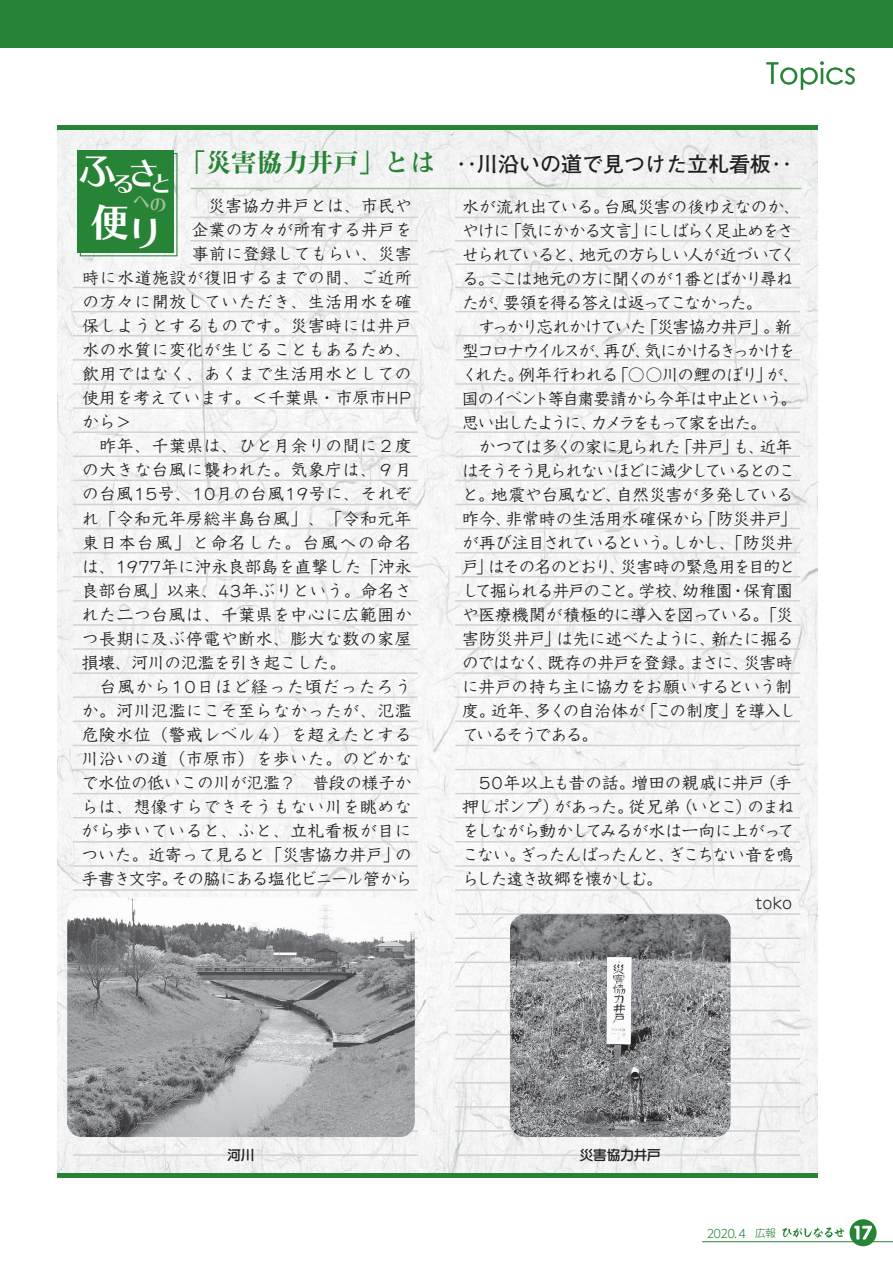
<style>
.page{position:relative;width:893px;height:1263px;background:#fff}
.page>*{position:absolute;margin:0;border:0;box-sizing:border-box;transform-origin:0 0}
.t1{font:39px "Kan 415 Typos Std";color:#fff}
.t2{font:30px "Century Gothic";color:#278335}
.t3{font:22.5px "Kan 415 Typos Std";color:#fff}
.t4{font:700 21px "Futo Go B101 Pro";color:#231f20}
.t5{font:17.25px "Kan 415 Typos Std";color:#a1c19b}
.t6{font:16.5px/24px "Kyoka ICA Pro";letter-spacing:-.05em;color:#231f20}
.t7{font:16.5px "Kyoka ICA Pro";letter-spacing:.055em;color:#231f20}
.t8{font:16.5px "Kyoka ICA Pro";letter-spacing:.01em;color:#231f20}
.t9{font:16.5px/24px "Kyoka ICA Pro";letter-spacing:-.035em;color:#231f20}
.t10{font:16.5px "Kyoka ICA Pro";letter-spacing:.05em;color:#231f20}
.t11{font:16.5px "Kyoka ICA Pro";letter-spacing:.03em;color:#231f20}
.t12{font:16.5px "Kyoka ICA Pro";letter-spacing:.04em;color:#231f20}
.t13{font:16.5px "Kyoka ICA Pro";letter-spacing:-.03em;color:#231f20}
.t14{font:16.5px "Kyoka ICA Pro";letter-spacing:.09em;color:#231f20}
.t15{font:16.5px "Kyoka ICA Pro";letter-spacing:.115em;color:#231f20}
.t16{font:13.5px "UD Marugo Large Pr 6 N DB";color:#231f20}
.t17{font:300 11.55px "UD Shin Go Pr 6 N";color:#278335}
.s1{font-family:"Midashi Min Pro MA31";font-weight:400;font-size:25.5px;color:#278335}
.s2{font-size:10.5px}
</style>
<div class="page">
<div style="left:0;top:0;width:893px;height:48px;background:#278335"></div>
<div style="left:850px;top:1219px;width:27px;height:27px;background:#278335;border-radius:50%"></div>
<svg style="left:782px;top:1227px;width:62px;height:10px"></svg>
<hr style="left:702px;top:1241px;width:191px;height:1px;background:#278335">
<svg style="left:854px;top:1225px;width:18px;height:15px"></svg>
<img style="left:57px;top:130px;width:760px;height:1043px">
<hr style="left:73px;top:287px;width:345px;height:1px;background:#d1d2d4">
<hr style="left:73px;top:311px;width:345px;height:1px;background:#d1d2d4">
<hr style="left:73px;top:335px;width:345px;height:1px;background:#d1d2d4">
<hr style="left:73px;top:359px;width:345px;height:2px;background:#d1d2d4">
<hr style="left:73px;top:383px;width:345px;height:2px;background:#d1d2d4">
<hr style="left:73px;top:407px;width:345px;height:2px;background:#d1d2d4">
<hr style="left:73px;top:431px;width:345px;height:2px;background:#d1d2d4">
<hr style="left:73px;top:455px;width:345px;height:2px;background:#d1d2d4">
<hr style="left:73px;top:480px;width:345px;height:1px;background:#d1d2d4">
<hr style="left:73px;top:504px;width:345px;height:1px;background:#d1d2d4">
<hr style="left:73px;top:528px;width:345px;height:1px;background:#d1d2d4">
<hr style="left:73px;top:552px;width:345px;height:1px;background:#d1d2d4">
<hr style="left:73px;top:576px;width:345px;height:1px;background:#d1d2d4">
<hr style="left:73px;top:600px;width:345px;height:2px;background:#d1d2d4">
<hr style="left:73px;top:624px;width:345px;height:2px;background:#d1d2d4">
<hr style="left:73px;top:648px;width:345px;height:2px;background:#d1d2d4">
<hr style="left:73px;top:672px;width:345px;height:2px;background:#d1d2d4">
<hr style="left:73px;top:696px;width:345px;height:2px;background:#d1d2d4">
<hr style="left:73px;top:720px;width:345px;height:2px;background:#d1d2d4">
<hr style="left:73px;top:745px;width:345px;height:1px;background:#d1d2d4">
<hr style="left:73px;top:769px;width:345px;height:1px;background:#d1d2d4">
<hr style="left:73px;top:793px;width:345px;height:1px;background:#d1d2d4">
<hr style="left:73px;top:817px;width:345px;height:1px;background:#d1d2d4">
<hr style="left:73px;top:841px;width:345px;height:1px;background:#d1d2d4">
<hr style="left:73px;top:865px;width:345px;height:2px;background:#d1d2d4">
<hr style="left:73px;top:889px;width:345px;height:2px;background:#d1d2d4">
<hr style="left:73px;top:913px;width:345px;height:2px;background:#d1d2d4">
<hr style="left:73px;top:937px;width:345px;height:2px;background:#d1d2d4">
<hr style="left:73px;top:961px;width:345px;height:2px;background:#d1d2d4">
<hr style="left:73px;top:986px;width:345px;height:1px;background:#d1d2d4">
<hr style="left:73px;top:1010px;width:345px;height:1px;background:#d1d2d4">
<hr style="left:73px;top:1034px;width:345px;height:1px;background:#d1d2d4">
<hr style="left:73px;top:1058px;width:345px;height:1px;background:#d1d2d4">
<hr style="left:73px;top:1082px;width:345px;height:1px;background:#d1d2d4">
<hr style="left:73px;top:1106px;width:345px;height:2px;background:#d1d2d4">
<hr style="left:73px;top:1130px;width:345px;height:2px;background:#d1d2d4">
<hr style="left:73px;top:1154px;width:345px;height:2px;background:#d1d2d4">
<hr style="left:190px;top:263px;width:228px;height:2px;background:#d1d2d4">
<hr style="left:190px;top:240px;width:228px;height:2px;background:#d1d2d4">
<hr style="left:190px;top:217px;width:228px;height:1px;background:#d1d2d4">
<hr style="left:455px;top:287px;width:345px;height:1px;background:#d1d2d4">
<hr style="left:455px;top:311px;width:345px;height:1px;background:#d1d2d4">
<hr style="left:455px;top:335px;width:345px;height:1px;background:#d1d2d4">
<hr style="left:455px;top:359px;width:345px;height:2px;background:#d1d2d4">
<hr style="left:455px;top:383px;width:345px;height:2px;background:#d1d2d4">
<hr style="left:455px;top:407px;width:345px;height:2px;background:#d1d2d4">
<hr style="left:455px;top:431px;width:345px;height:2px;background:#d1d2d4">
<hr style="left:455px;top:455px;width:345px;height:2px;background:#d1d2d4">
<hr style="left:455px;top:480px;width:345px;height:1px;background:#d1d2d4">
<hr style="left:455px;top:504px;width:345px;height:1px;background:#d1d2d4">
<hr style="left:455px;top:528px;width:345px;height:1px;background:#d1d2d4">
<hr style="left:455px;top:552px;width:345px;height:1px;background:#d1d2d4">
<hr style="left:455px;top:576px;width:345px;height:1px;background:#d1d2d4">
<hr style="left:455px;top:600px;width:345px;height:2px;background:#d1d2d4">
<hr style="left:455px;top:624px;width:345px;height:2px;background:#d1d2d4">
<hr style="left:455px;top:648px;width:345px;height:2px;background:#d1d2d4">
<hr style="left:455px;top:672px;width:345px;height:2px;background:#d1d2d4">
<hr style="left:455px;top:696px;width:345px;height:2px;background:#d1d2d4">
<hr style="left:455px;top:720px;width:345px;height:2px;background:#d1d2d4">
<hr style="left:455px;top:745px;width:345px;height:1px;background:#d1d2d4">
<hr style="left:455px;top:769px;width:345px;height:1px;background:#d1d2d4">
<hr style="left:455px;top:793px;width:345px;height:1px;background:#d1d2d4">
<hr style="left:455px;top:817px;width:345px;height:1px;background:#d1d2d4">
<hr style="left:455px;top:841px;width:345px;height:1px;background:#d1d2d4">
<hr style="left:455px;top:865px;width:345px;height:2px;background:#d1d2d4">
<hr style="left:455px;top:889px;width:345px;height:2px;background:#d1d2d4">
<hr style="left:455px;top:913px;width:345px;height:2px;background:#d1d2d4">
<hr style="left:455px;top:937px;width:345px;height:2px;background:#d1d2d4">
<hr style="left:455px;top:961px;width:345px;height:2px;background:#d1d2d4">
<hr style="left:455px;top:986px;width:345px;height:1px;background:#d1d2d4">
<hr style="left:455px;top:1010px;width:345px;height:1px;background:#d1d2d4">
<hr style="left:455px;top:1034px;width:345px;height:1px;background:#d1d2d4">
<hr style="left:455px;top:1058px;width:345px;height:1px;background:#d1d2d4">
<hr style="left:455px;top:1082px;width:345px;height:1px;background:#d1d2d4">
<hr style="left:455px;top:1106px;width:345px;height:2px;background:#d1d2d4">
<hr style="left:455px;top:1130px;width:345px;height:2px;background:#d1d2d4">
<hr style="left:455px;top:1154px;width:345px;height:2px;background:#d1d2d4">
<hr style="left:455px;top:217px;width:345px;height:1px;background:#d1d2d4">
<hr style="left:455px;top:263px;width:345px;height:2px;background:#d1d2d4">
<hr style="left:455px;top:240px;width:345px;height:2px;background:#d1d2d4">
<div style="left:77px;top:150px;width:96px;height:102px;background:#278335"></div>
<div style="left:80px;top:153px;width:97px;height:103px;border:1px solid #278335"></div>
<hr style="left:191px;top:188px;width:610px;height:1px;background:#a1c19b">
<div style="left:57px;top:125px;width:760px;height:5px;background:#278335"></div>
<hr style="left:57px;top:1173px;width:760px;height:4px;background:#278335">
<img style="left:67px;top:897px;width:348px;height:240px">
<img style="left:510px;top:914px;width:220px;height:223px">
<h2 class="t2" style="left:766px;top:53px;width:91px">Topics</h2>
<p class="t4" style="left:180px;top:147px;width:613px"><span class="s1">「災害協力井戸」とは</span> ･･川沿いの道で見つけた立札看板･･</p>
<h3 class="t3" style="left:78px;top:171px;width:96px"><sup>ふ</sup>る<sup>さ</sup>と</h3>
<p class="t5" style="left:133px;top:194px;width:35px">への</p>
<h1 class="t1" style="left:90px;top:201px;width:74px">便<sub>り</sub></h1>
<p class="t11" style="left:191px;top:193px;width:222px">　災害協力井戸とは、市民や</p>
<p class="t6" style="left:462px;top:192px;width:340px">水が流れ出ている。台風災害の後ゆえなのか、やけに「気にかかる文言」にしばらく足止めをさせられていると、地元の方らしい人が近づいてくる。ここは地元の方に聞くのが１番とばかり尋ねたが、要領を得る答えは返ってこなかった。<br>　すっかり忘れかけていた「災害協力井戸」。新型コロナウイルスが、再び、気にかけるきっかけをくれた。例年行われる「○○川の鯉のぼり」が、国のイベント等自粛要請から今年は中止という。思い出したように、カメラをもって家を出た。<br>　かつては多くの家に見られた「井戸」も、近年はそうそう見られないほどに減少しているとのこと。地震や台風など、自然災害が多発している昨今、非常時の生活用水確保から「防災井戸」が再び注目されているという。しかし、「防災井戸」はその名のとおり、災害時の緊急用を目的として掘られる井戸のこと。学校、幼稚園・保育園や医療機関が積極的に導入を図っている。「災害防災井戸」は先に述べたように、新たに掘るのではなく、既存の井戸を登録。まさに、災害時に井戸の持ち主に協力をお願いするという制度。近年、多くの自治体が「この制度」を導入しているそうである。</p>
<p class="t9" style="left:462px;top:768px;width:333px">　50年以上も昔の話。増田の親戚に井戸（手押しポンプ）があった。従兄弟（いとこ）のまねをしながら動かしてみるが水は一向に上がってこない。ぎったんばったんと、ぎこちない音を鳴らした遠き故郷を懐かしむ。</p>
<p class="t8" style="left:192px;top:217px;width:221px">企業の方々が所有する井戸を</p>
<p class="t8" style="left:192px;top:241px;width:221px">事前に登録してもらい、災害</p>
<p class="t10" style="left:83px;top:265px;width:330px">時に水道施設が復旧するまでの間、ご近所</p>
<p class="t10" style="left:83px;top:289px;width:330px">の方々に開放していただき、生活用水を確</p>
<p class="t10" style="left:83px;top:313px;width:330px">保しようとするものです。災害時には井戸</p>
<p class="t10" style="left:82px;top:337px;width:330px">水の水質に変化が生じることもあるため、</p>
<p class="t10" style="left:82px;top:361px;width:330px">飲用ではなく、あくまで生活用水としての</p>
<p class="t8" style="left:82px;top:385px;width:330px">使用を考えています。＜千葉県・市原市HP</p>
<p class="t8" style="left:82px;top:409px;width:51px">から＞</p>
<p class="t7" style="left:82px;top:433px;width:331px">　昨年、千葉県は、ひと月余りの間に２度</p>
<p class="t7" style="left:82px;top:457px;width:331px">の大きな台風に襲われた。気象庁は、９月</p>
<p class="t12" style="left:82px;top:481px;width:331px">の台風15号、10月の台風19号に、それぞ</p>
<p class="t7" style="left:82px;top:505px;width:331px">れ「令和元年房総半島台風」、「令和元年</p>
<p class="t15" style="left:82px;top:529px;width:331px">東日本台風」と命名した。台風への命名</p>
<p class="t8" style="left:82px;top:553px;width:331px">は、1977年に沖永良部島を直撃した「沖永</p>
<p class="t11" style="left:82px;top:577px;width:331px">良部台風」以来、43年ぶりという。命名さ</p>
<p class="t7" style="left:82px;top:601px;width:331px">れた二つ台風は、千葉県を中心に広範囲か</p>
<p class="t7" style="left:82px;top:625px;width:331px">つ長期に及ぶ停電や断水、膨大な数の家屋</p>
<p class="t8" style="left:82px;top:649px;width:265px">損壊、河川の氾濫を引き起こした。</p>
<p class="t14" style="left:82px;top:673px;width:331px">　台風から10日ほど経った頃だったろう</p>
<p class="t7" style="left:82px;top:697px;width:331px">か。河川氾濫にこそ至らなかったが、氾濫</p>
<p class="t7" style="left:82px;top:721px;width:331px">危険水位（警戒レベル４）を超えたとする</p>
<p class="t7" style="left:82px;top:745px;width:331px">川沿いの道（市原市）を歩いた。のどかな</p>
<p class="t8" style="left:82px;top:769px;width:331px">で水位の低いこの川が氾濫？ 普段の様子か</p>
<p class="t7" style="left:82px;top:793px;width:331px">らは、想像すらできそうもない川を眺めな</p>
<p class="t7" style="left:81px;top:817px;width:331px">がら歩いていると、ふと、立札看板が目に</p>
<p class="t8" style="left:81px;top:841px;width:332px">ついた。近寄って見ると「災害協力井戸」の</p>
<p class="t13" style="left:81px;top:865px;width:332px">手書き文字。その脇にある塩化ビニール管から</p>
<p class="t16" style="left:228px;top:1147px;width:28px">河川</p>
<p class="t16" style="left:580px;top:1147px;width:82px">災害協力井戸</p>
<p class="t17" style="left:707px;top:1224px;width:71px">2020.４ <span class="s2">広報</span></p>
</div>
